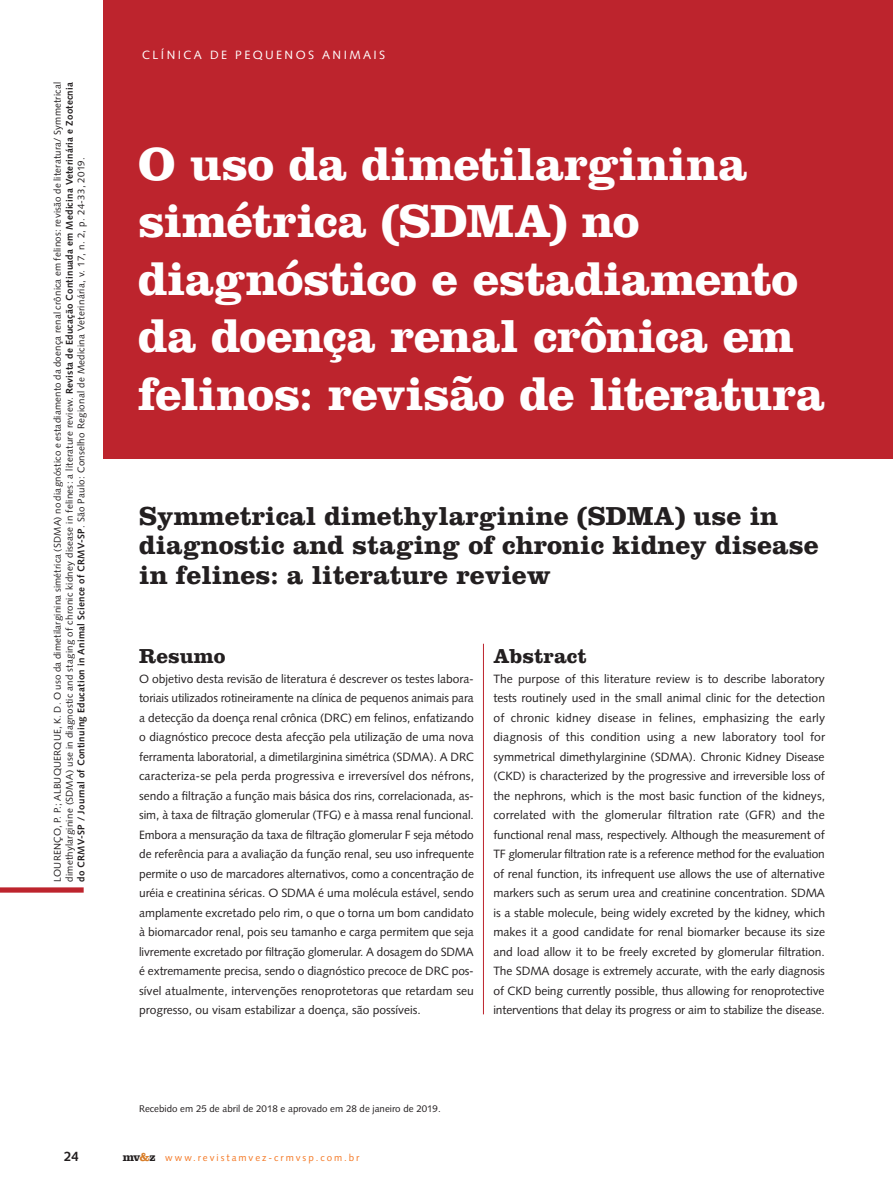
<style>
.page{position:relative;width:893px;height:1191px;background:#fff}
.page>*{position:absolute;margin:0;border:0;box-sizing:border-box;transform-origin:0 0}
.TITULO_PT{font:700 48px/57.6px "Clarendon LT Std";letter-spacing:-.015em;color:#fff}
.TITULO_EN{font:700 27px/29.2px "Clarendon LT Std";color:#231f20}
.RESUMO_TITULO{font:700 21px "Clarendon LT Std";color:#231f20}
.t1{font:700 13.5px "Syntax LT Std";color:#231f20}
.RESUMO_TEXTO_PT{font:12px/19.5px "Syntax LT Std";color:#231f20;text-align:justify}
.RESUMO_TEXTO_EN{font:12px/19.5px "Syntax LT Std";letter-spacing:-.01em;color:#231f20;text-align:justify}
.t2{font:12px "Syntax LT Std";letter-spacing:.2em;color:#fff}
.ARTIGO_AUTOR_DESCRIT{font:9.75px/11.7px "Syntax LT Std";letter-spacing:.025em;color:#231f20;text-align:justify}
.ARTIGO_RECEBIDO{font:9.75px "Syntax LT Std";color:#231f20}
.t3{font:9.75px "Syntax LT Std";letter-spacing:.2em;color:#f47824}
.s1{font-weight:700}
.s2{font-family:"Clarendon LT Std";font-weight:700;font-size:12px;color:#231f20}
.s3{font-family:"Clarendon LT Std";font-weight:700;font-size:12px;color:#d87d28}
</style>
<div class="page">
<hr style="left:483px;top:644px;width:1px;height:370px;background:#bd242d">
<div style="left:103px;top:0;width:790px;height:458px;background:#bd242d"></div>
<div style="left:0;top:887px;width:84px;height:5px;background:#bd242d"></div>
<p class="ARTIGO_AUTOR_DESCRIT" style="left:52px;top:882px;width:801px;rotate:-90deg">LOURENÇO, P. P.; ALBUQUERQUE, K. D. O uso da dimetilarginina simétrica (SDMA) no diagnóstico e estadiamento da doença renal crônica em felinos: revisão de literatura/ Symmetrical dimethylarginine (SDMA) use in diagnostic and staging of chronic kidney disease in felines: a literature review. <span class="s1">Revista de Educação Continuada em Medicina Veterinária e Zootecnia do CRMV-SP / Journal of Continuing Education in Animal Science of CRMV-SP</span>. São Paulo: Conselho Regional de Medicina Veterinária, v. 17, n. 2, p. 24-33, 2019.</p>
<p class="t2" style="left:142px;top:47px;width:245px">CLÍNICA DE PEQUENOS ANIMAIS</p>
<p class="TITULO_PT" style="left:138px;top:134px;width:688px">O uso da dimetilarginina simétrica (SDMA) no diagnóstico e estadiamento da doença renal crônica em felinos: revisão de literatura</p>
<p class="TITULO_EN" style="left:139px;top:501px;width:681px">Symmetrical dimethylarginine (SDMA) use in diagnostic and staging of chronic kidney disease in felines: a literature review</p>
<p class="RESUMO_TITULO" style="left:139px;top:643px;width:88px">Resumo</p>
<p class="RESUMO_TEXTO_PT" style="left:139px;top:669px;width:337px">O objetivo desta revisão de literatura é descrever os testes labora&shy;toriais utilizados rotineiramente na clínica de pequenos animais para a detecção da doença renal crônica (DRC) em felinos, enfatizando o diagnóstico precoce desta afecção pela utilização de uma nova ferramenta laboratorial, a dimetilarginina simétrica (SDMA). A DRC caracteriza-se pela perda progressiva e irreversível dos néfrons, sendo a filtração a função mais básica dos rins, correlacionada, as&shy;sim, à taxa de filtração glomerular (TFG) e à massa renal funcional.<br>Embora a mensuração da taxa de filtração glomerular F seja método de referência para a avaliação da função renal, seu uso infrequente permite o uso de marcadores alternativos, como a concentração de uréia e creatinina séricas. O SDMA é uma molécula estável, sendo amplamente excretado pelo rim, o que o torna um bom candidato à biomarcador renal, pois seu tamanho e carga permitem que seja livremente excretado por filtração glomerular. A dosagem do SDMA é extremamente precisa, sendo o diagnóstico precoce de DRC pos&shy;sível atualmente, intervenções renoprotetoras que retardam seu progresso, ou visam estabilizar a doença, são possíveis.</p>
<p class="RESUMO_TITULO" style="left:493px;top:643px;width:95px">Abstract</p>
<p class="RESUMO_TEXTO_EN" style="left:493px;top:669px;width:333px">The purpose of this literature review is to describe laboratory tests routinely used in the small animal clinic for the detection of chronic kidney disease in felines, emphasizing the early diagnosis of this condition using a new laboratory tool for symmetrical dimethylarginine (SDMA). Chronic Kidney Disease (CKD) is characterized by the progressive and irreversible loss of the nephrons, which is the most basic function of the kidneys, correlated with the glomerular filtration rate (GFR) and the functional renal mass, respectively. Although the measurement of TF glomerular filtration rate is a reference method for the evaluation of renal function, its infrequent use allows the use of alternative markers such as serum urea and creatinine concentration. SDMA is a stable molecule, being widely excreted by the kidney, which makes it a good candidate for renal biomarker because its size and load allow it to be freely excreted by glomerular filtration.<br>The SDMA dosage is extremely accurate, with the early diagnosis of CKD being currently possible, thus allowing for renoprotective interventions that delay its progress or aim to stabilize the disease.</p>
<p class="ARTIGO_RECEBIDO" style="left:139px;top:1102px;width:303px">Recebido em 25 de abril de 2018 e aprovado em 28 de janeiro de 2019.</p>
<p class="t1" style="left:64px;top:1148px;width:16px">24</p>
<p class="t3" style="left:123px;top:1151px;width:238px"><span class="s2">mv</span><span class="s3">&amp;</span><span class="s2">z</span> www.revistamvez-crmvsp.com.br</p>
</div>
